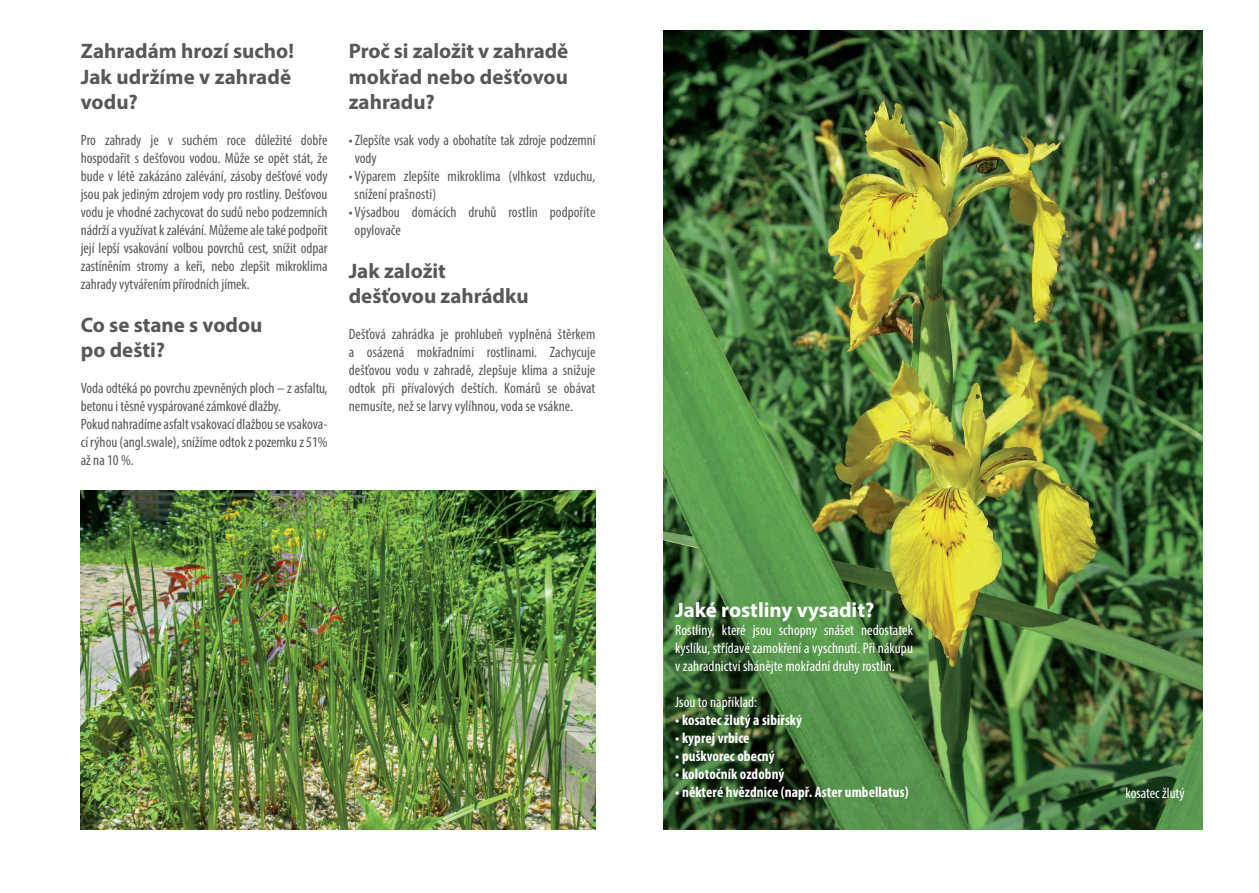
<style>
.page{position:relative;width:1259px;height:893px;background:#fff}
.page>*{position:absolute;margin:0;border:0;box-sizing:border-box;transform-origin:0 0}
.t1{font:700 21px/25.2px "Myriad Pro";color:#57585a}
.t2{font:700 21px "Myriad Pro";color:#fff}
.t3{font:condensed 15px/18px "Myriad Pro";color:#57585a}
.t4{font:condensed 15px/18px "Myriad Pro";letter-spacing:.005em;color:#fff;text-align:justify}
.t5{font:700 condensed 15px "Myriad Pro";letter-spacing:.005em;color:#fff}
</style>
<div class="page">
<img style="left:663px;top:31px;width:540px;height:798px">
<img style="left:81px;top:491px;width:514px;height:338px">
<h1 class="t1" style="left:81px;top:38px;width:215px">Zahradám hrozí sucho!<br>Jak udržíme v zahradě vodu?</h1>
<p class="t3" style="left:81px;top:131px;width:248px;text-align:justify">Pro zahrady je v suchém roce důležité dobře hospodařit s dešťovou vodou. Může se opět stát, že bude v létě zakázáno zalévání, zásoby dešťové vody jsou pak jediným zdrojem vody pro rostliny. Dešťovou vodu je vhodné zachycovat do sudů nebo podzemních nádrží a využívat k zalévání. Můžeme ale také podpořit její lepší vsakování volbou povrchů cest, snížit odpar zastíněním stromy a keři, nebo zlepšit mikroklima zahrady vytvářením přírodních jímek.</p>
<h1 class="t1" style="left:81px;top:312px;width:183px">Co se stane s vodou po dešti?</h1>
<p class="t3" style="left:81px;top:379px;width:248px">Voda odtéká po povrchu zpevněných ploch – z asfaltu, betonu i těsně vyspárované zámkové dlažby.<br>Pokud nahradíme asfalt vsakovací dlažbou se vsakova&shy;cí rýhou (angl.swale), snížíme odtok z pozemku z 51% až na 10 %.</p>
<h1 class="t1" style="left:349px;top:38px;width:221px;text-align:justify">Proč si založit v zahradě mokřad nebo dešťovou zahradu?</h1>
<p class="t3" style="left:355px;top:131px;width:242px;text-indent:-6px">• Zlepšíte vsak vody a obohatíte tak zdroje podzemní vody</p>
<p class="t3" style="left:354px;top:167px;width:242px;text-indent:-6px">• Výparem zlepšíte mikroklima (vlhkost vzduchu, snížení prašnosti)</p>
<p class="t3" style="left:354px;top:203px;width:242px;text-indent:-6px">• Výsadbou domácích druhů rostlin podpoříte opylovače</p>
<h1 class="t1" style="left:349px;top:258px;width:181px">Jak založit dešťovou zahrádku</h1>
<p class="t3" style="left:349px;top:325px;width:248px;text-align:justify">Dešťová zahrádka je prohlubeň vyplněná štěrkem a osázená mokřadními rostlinami. Zachycuje dešťovou vodu v zahradě, zlepšuje klima a snižuje odtok při přívalových deštích. Komárů se obávat nemusíte, než se larvy vylíhnou, voda se vsákne.</p>
<h1 class="t2" style="left:675px;top:596px;width:201px">Jaké rostliny vysadit?</h1>
<p class="t4" style="left:675px;top:621px;width:239px">Rostliny, které jsou schopny snášet nedostatek kyslíku, střídavé zamokření a vyschnutí. Při nákupu v zahradnictví shánějte mokřadní druhy rostlin.</p>
<p class="t4" style="left:675px;top:693px;width:83px">Jsou to například:</p>
<p class="t5" style="left:675px;top:711px;width:128px">• kosatec žlutý a sibiřský</p>
<p class="t5" style="left:675px;top:729px;width:76px">• kyprej vrbice</p>
<p class="t5" style="left:675px;top:747px;width:101px">• puškvorec obecný</p>
<p class="t5" style="left:675px;top:765px;width:111px">• kolotočník ozdobný</p>
<p class="t5" style="left:675px;top:783px;width:235px">• některé hvězdnice (např. Aster umbellatus)</p>
<p class="t4" style="left:1125px;top:784px;width:61px">kosatec žlutý</p>
</div>
